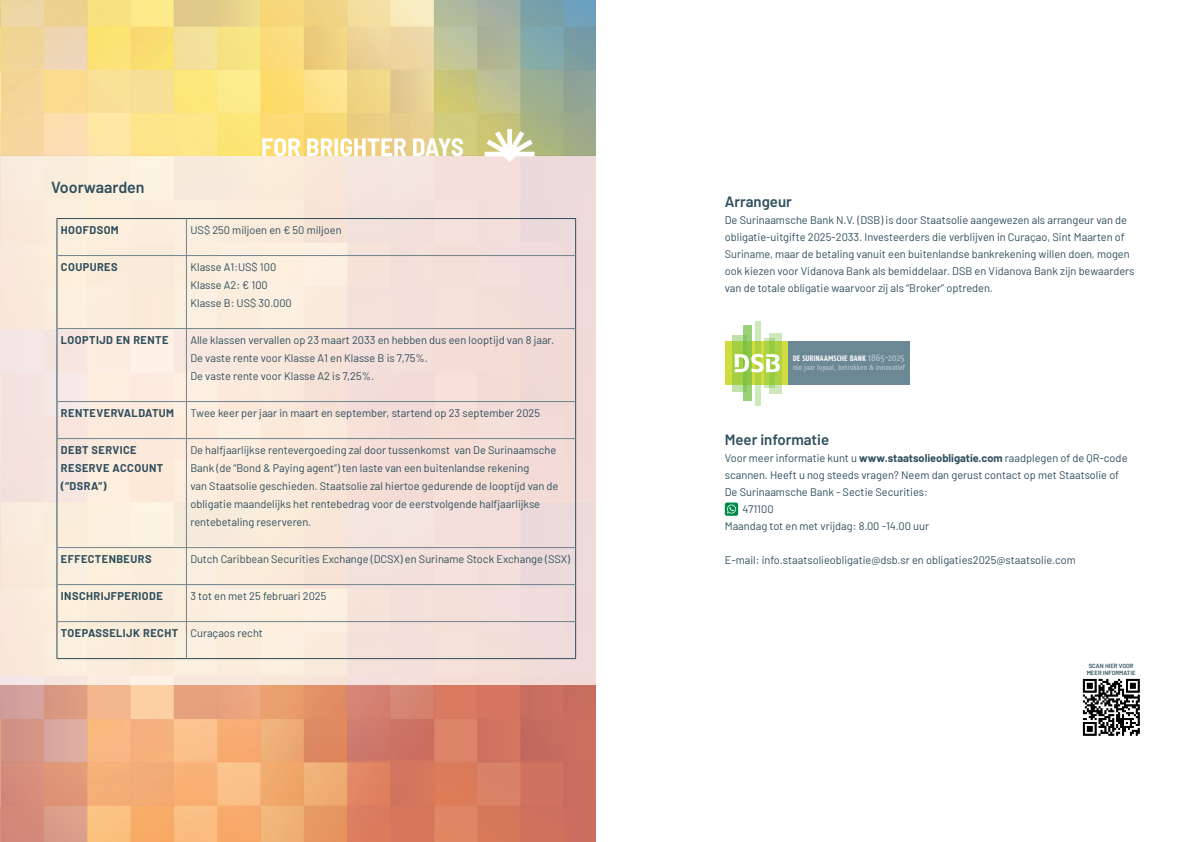
<style>
.page{position:relative;width:1191px;height:842px;background:#fff}
.page>*{position:absolute;margin:0;border:0;box-sizing:border-box;transform-origin:0 0}
.kleine_kop{font:600 16px "Barlow";color:#2e4e5d}
.kleine_kop-2{font:600 15px "Barlow";color:#2e4e5d}
.bodytekst{font:11px/17px "Barlow";color:#2e4e5d}
.tabel_kop{font:700 11px/18px "Barlow";letter-spacing:.04em;color:#2e4e5d}
.bodytekst-2{font:700 11px "Barlow";letter-spacing:.04em;color:#2e4e5d}
.t1{font:700 7.9px "Fago Co";color:#fff}
.t2{font:500 7.5px "Fago Co";letter-spacing:.005em;color:#b3c4ce}
.t3{font:600 6px "Barlow";color:#2e4e5d}
.s1{font-weight:500;font-size:9.9px;color:#b0c2cc}
.s2{font-weight:700}
</style>
<div class="page">
<img style="left:0;top:0;width:595px;height:842px">
<div style="left:0;top:157px;width:595px;height:528px;background:linear-gradient(to right,#fbefde,#f1dbd8)"></div>
<hr style="left:57px;top:218px;width:129px;height:1px;background:#2e4e5d">
<hr style="left:57px;top:219px;width:1px;height:37px;background:#2e4e5d">
<hr style="left:186px;top:218px;width:390px;height:1px;background:#2e4e5d">
<hr style="left:575px;top:219px;width:1px;height:37px;background:#2e4e5d">
<hr style="left:57px;top:256px;width:1px;height:73px;background:#2e4e5d">
<hr style="left:575px;top:256px;width:1px;height:73px;background:#2e4e5d">
<hr style="left:57px;top:329px;width:1px;height:73px;background:#2e4e5d">
<hr style="left:575px;top:329px;width:1px;height:73px;background:#2e4e5d">
<hr style="left:57px;top:402px;width:1px;height:37px;background:#2e4e5d">
<hr style="left:575px;top:402px;width:1px;height:37px;background:#2e4e5d">
<hr style="left:57px;top:439px;width:1px;height:109px;background:#2e4e5d">
<hr style="left:575px;top:439px;width:1px;height:109px;background:#2e4e5d">
<hr style="left:57px;top:548px;width:1px;height:37px;background:#2e4e5d">
<hr style="left:575px;top:548px;width:1px;height:37px;background:#2e4e5d">
<hr style="left:57px;top:585px;width:1px;height:37px;background:#2e4e5d">
<hr style="left:575px;top:585px;width:1px;height:37px;background:#2e4e5d">
<hr style="left:57px;top:622px;width:1px;height:36px;background:#2e4e5d">
<hr style="left:575px;top:622px;width:1px;height:36px;background:#2e4e5d">
<hr style="left:57px;top:658px;width:129px;height:1px;background:#2e4e5d">
<hr style="left:186px;top:658px;width:390px;height:1px;background:#2e4e5d">
<hr style="left:186px;top:219px;width:1px;height:36px;background:#70838f">
<hr style="left:186px;top:256px;width:1px;height:72px;background:#70838f">
<hr style="left:186px;top:329px;width:1px;height:72px;background:#70838f">
<hr style="left:186px;top:402px;width:1px;height:36px;background:#70838f">
<hr style="left:186px;top:439px;width:1px;height:108px;background:#70838f">
<hr style="left:186px;top:548px;width:1px;height:36px;background:#70838f">
<hr style="left:186px;top:585px;width:1px;height:36px;background:#70838f">
<hr style="left:186px;top:622px;width:1px;height:36px;background:#70838f">
<hr style="left:57px;top:255px;width:129px;height:1px;background:#70838f">
<hr style="left:186px;top:255px;width:389px;height:1px;background:#70838f">
<hr style="left:57px;top:328px;width:129px;height:1px;background:#70838f">
<hr style="left:186px;top:328px;width:389px;height:1px;background:#70838f">
<hr style="left:57px;top:401px;width:129px;height:1px;background:#70838f">
<hr style="left:186px;top:401px;width:389px;height:1px;background:#70838f">
<hr style="left:57px;top:438px;width:129px;height:1px;background:#70838f">
<hr style="left:186px;top:438px;width:389px;height:1px;background:#70838f">
<hr style="left:57px;top:547px;width:129px;height:1px;background:#70838f">
<hr style="left:186px;top:547px;width:389px;height:1px;background:#70838f">
<hr style="left:57px;top:584px;width:129px;height:1px;background:#70838f">
<hr style="left:186px;top:584px;width:389px;height:1px;background:#70838f">
<hr style="left:57px;top:621px;width:129px;height:1px;background:#70838f">
<hr style="left:186px;top:621px;width:389px;height:1px;background:#70838f">
<svg style="left:262px;top:138px;width:201px;height:18px"></svg>
<svg style="left:484px;top:129px;width:50px;height:33px"></svg>
<div style="left:787px;top:342px;width:122px;height:43px;background:#6c8895"></div>
<div style="left:725px;top:342px;width:62px;height:43px;background:#cfdd41"></div>
<svg style="left:769px;top:333px;width:12px;height:60px"></svg>
<svg style="left:743px;top:325px;width:8px;height:76px"></svg>
<svg style="left:755px;top:321px;width:6px;height:85px"></svg>
<svg style="left:764px;top:338px;width:10px;height:50px"></svg>
<svg style="left:732px;top:335px;width:14px;height:56px"></svg>
<svg style="left:734px;top:354px;width:46px;height:18px"></svg>
<svg style="left:1082px;top:678px;width:58px;height:58px"></svg>
<svg style="left:725px;top:502px;width:13px;height:14px"></svg>
<p class="kleine_kop" style="left:51px;top:175px;width:95px">Voorwaarden</p>
<p class="bodytekst-2" style="left:61px;top:221px;width:59px">HOOFDSOM</p>
<p class="bodytekst" style="left:190px;top:220px;width:153px">US$ 250 miljoen en € 50 miljoen</p>
<p class="tabel_kop" style="left:61px;top:257px;width:58px">COUPURES</p>
<p class="bodytekst" style="left:190px;top:257px;width:87px">Klasse A1:US$ 100</p>
<p class="bodytekst" style="left:190px;top:275px;width:79px">Klasse A2: € 100</p>
<p class="bodytekst" style="left:190px;top:293px;width:103px">Klasse B: US$ 30.000</p>
<p class="tabel_kop" style="left:61px;top:330px;width:109px">LOOPTIJD EN RENTE</p>
<p class="bodytekst" style="left:190px;top:330px;width:365px">Alle klassen vervallen op 23 maart 2033 en hebben dus een looptijd van 8 jaar.</p>
<p class="bodytekst" style="left:190px;top:348px;width:239px">De vaste rente voor Klasse A1 en Klasse B is 7,75%.</p>
<p class="bodytekst" style="left:190px;top:366px;width:185px">De vaste rente voor Klasse A2 is 7,25%.</p>
<p class="tabel_kop" style="left:61px;top:403px;width:115px">RENTEVERVALDATUM</p>
<p class="bodytekst" style="left:190px;top:403px;width:351px">Twee keer per jaar in maart en september, startend op 23 september 2025</p>
<p class="tabel_kop" style="left:61px;top:440px;width:77px">DEBT SERVICE</p>
<p class="tabel_kop" style="left:61px;top:458px;width:104px">RESERVE ACCOUNT (“DSRA”)</p>
<p class="bodytekst" style="left:190px;top:440px;width:367px;line-height:18px">De halfjaarlijkse rentevergoeding zal door tussenkomst van De Surinaamsche<br>Bank (de “Bond &amp; Paying agent”) ten laste van een buitenlandse rekening</p>
<p class="bodytekst" style="left:190px;top:476px;width:369px;line-height:18px">van Staatsolie geschieden. Staatsolie zal hiertoe gedurende de looptijd van de obligatie maandelijks het rentebedrag voor de eerstvolgende halfjaarlijkse</p>
<p class="bodytekst" style="left:190px;top:512px;width:122px">rentebetaling reserveren.</p>
<p class="tabel_kop" style="left:61px;top:549px;width:92px">EFFECTENBEURS</p>
<p class="bodytekst" style="left:190px;top:549px;width:381px">Dutch Caribbean Securities Exchange (DCSX) en Suriname Stock Exchange (SSX)</p>
<p class="tabel_kop" style="left:61px;top:586px;width:103px">INSCHRIJFPERIODE</p>
<p class="bodytekst" style="left:190px;top:586px;width:138px">3 tot en met 25 februari 2025</p>
<p class="tabel_kop" style="left:61px;top:623px;width:119px">TOEPASSELIJK RECHT</p>
<p class="bodytekst" style="left:190px;top:623px;width:74px">Curaçaos recht</p>
<p class="kleine_kop-2" style="left:725px;top:191px;width:69px">Arrangeur</p>
<p class="bodytekst" style="left:725px;top:211px;width:411px">De Surinaamsche Bank N.V. (DSB) is door Staatsolie aangewezen als arrangeur van de obligatie-uitgifte 2025-2033. Investeerders die verblijven in Curaçao, Sint Maarten of Suriname, maar de betaling vanuit een buitenlandse bankrekening willen doen, mogen ook kiezen voor Vidanova Bank als bemiddelaar. DSB en Vidanova Bank zijn bewaarders van de totale obligatie waarvoor zij als “Broker” optreden.</p>
<p class="t1" style="left:792px;top:354px;width:113px">DE SURINAAMSCHE BANK <span class="s1">1865-2025</span></p>
<p class="t2" style="left:792px;top:363px;width:114px">160 jaar loyaal, betrokken &amp; innovatief</p>
<p class="kleine_kop-2" style="left:725px;top:429px;width:106px">Meer informatie</p>
<p class="bodytekst" style="left:725px;top:449px;width:404px">Voor meer informatie kunt u <span class="s2">www.staatsolieobligatie.com</span> raadplegen of de QR-code scannen. Heeft u nog steeds vragen? Neem dan gerust contact op met Staatsolie of<br>De Surinaamsche Bank - Sectie Securities:</p>
<p class="bodytekst" style="left:742px;top:500px;width:33px">471100</p>
<p class="bodytekst" style="left:725px;top:517px;width:206px">Maandag tot en met vrijdag: 8.00 -14.00 uur</p>
<p class="bodytekst" style="left:725px;top:551px;width:352px">E-mail: info.staatsolieobligatie@dsb.sr en obligaties2025@staatsolie.com</p>
<p class="t3" style="left:1088px;top:661px;width:46px">SCAN HIER VOOR</p>
<p class="t3" style="left:1086px;top:669px;width:50px">MEER INFORMATIE</p>
</div>
